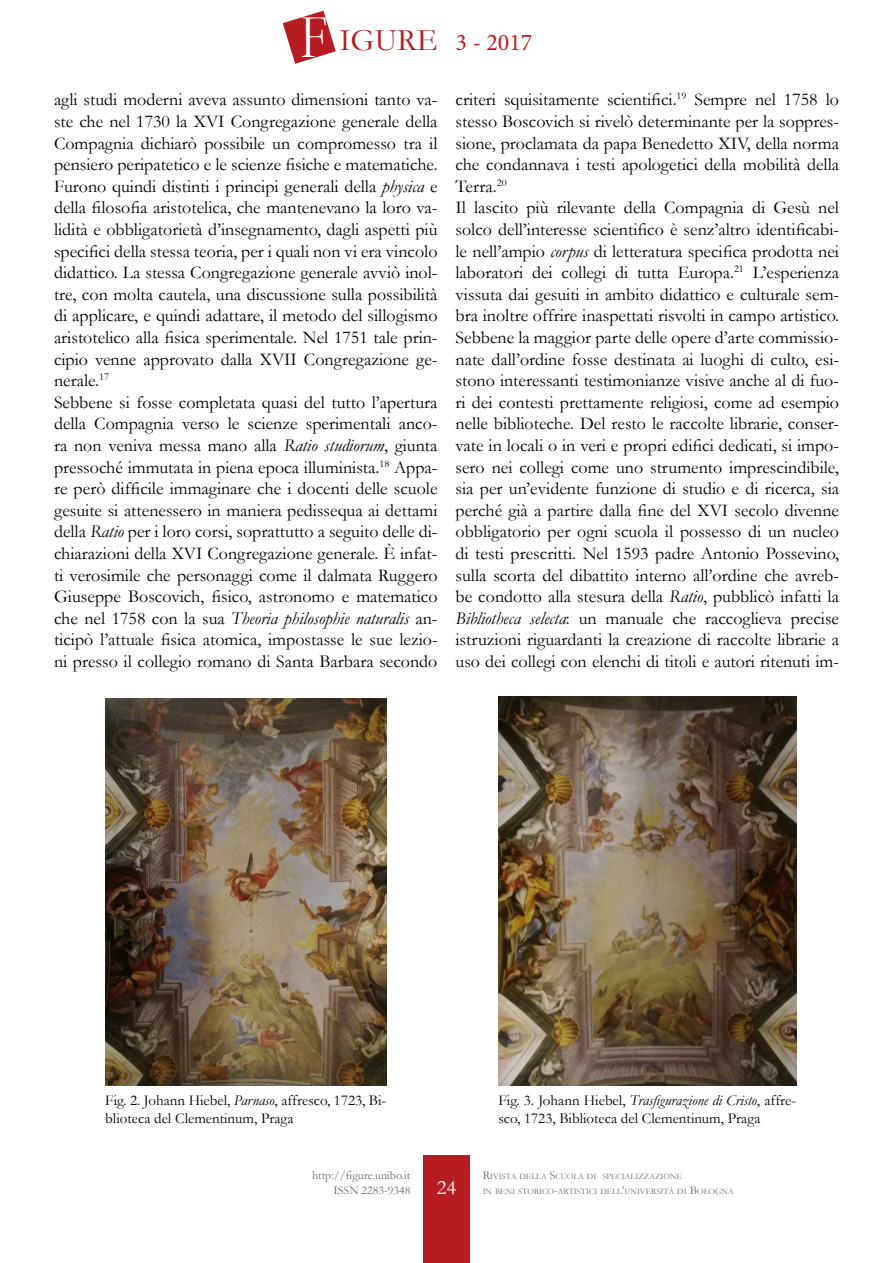
<style>
.page{position:relative;width:893px;height:1263px;background:#fff}
.page>*{position:absolute;margin:0;border:0;box-sizing:border-box;transform-origin:0 0}
.t1{font:24px "Minion Pro";color:#cd1719}
.t2{font:21px "Garamond";color:#fff}
.t3{font:18px/21.6px "Garamond";color:#000}
.t4{font:15px/18px "Garamond";color:#000}
.t5{font:12px/14.4px "Garamond";color:#6d6d6c;text-align:right}
.t6{font:8.4px "Garamond";color:#6d6d6c}
.s1{font-family:"Garamond";font-size:63.3px;color:#fff}
.s2{font-family:"Garamond";font-size:31.5px;color:#b71c22}
.s3{font-style:italic}
.s4{font-size:12px}
</style>
<div class="page">
<img style="left:105px;top:698px;width:281px;height:388px">
<img style="left:498px;top:697px;width:298px;height:389px">
<div style="left:423px;top:1155px;width:46px;height:108px;background:#b71c22"></div>
<svg style="left:283px;top:11px;width:53px;height:53px"></svg>
<h1 class="t1" style="left:301px;top:27px;width:233px"><span class="s1">F</span> <span class="s2">IGURE</span> 3 - 2017</h1>
<p class="t3" style="left:54px;top:91px;width:385px">agli studi moderni aveva assunto dimensioni tanto va&shy;ste che nel 1730 la XVI Congregazione generale della Compagnia dichiarò possibile un compromesso tra il pensiero peripatetico e le scienze fisiche e matematiche.<br>Furono quindi distinti i principi generali della <span class="s3">physica</span> e della filosofia aristotelica, che mantenevano la loro va&shy;lidità e obbligatorietà d’insegnamento, dagli aspetti più specifici della stessa teoria, per i quali non vi era vincolo didattico. La stessa Congregazione generale avviò inol&shy;tre, con molta cautela, una discussione sulla possibilità di applicare, e quindi adattare, il metodo del sillogismo aristotelico alla fisica sperimentale. Nel 1751 tale prin&shy;cipio venne approvato dalla XVII Congregazione ge&shy;nerale.<sup>17<br></sup>Sebbene si fosse completata quasi del tutto l’apertura della Compagnia verso le scienze sperimentali anco&shy;ra non veniva messa mano alla <span class="s3">Ratio studiorum</span>, giunta pressoché immutata in piena epoca illuminista.<sup>18</sup> Appa&shy;re però difficile immaginare che i docenti delle scuole gesuite si attenessero in maniera pedissequa ai dettami della <span class="s3">Ratio</span> per i loro corsi, soprattutto a seguito delle di&shy;chiarazioni della XVI Congregazione generale. È infat&shy;ti verosimile che personaggi come il dalmata Ruggero Giuseppe Boscovich, fisico, astronomo e matematico che nel 1758 con la sua <span class="s3">Theoria philosophie naturalis</span> an&shy;ticipò l’attuale fisica atomica, impostasse le sue lezio&shy;ni presso il collegio romano di Santa Barbara secondo</p>
<p class="t3" style="left:455px;top:91px;width:385px">criteri squisitamente scientifici.<sup>19</sup> Sempre nel 1758 lo stesso Boscovich si rivelò determinante per la soppres&shy;sione, proclamata da papa Benedetto XIV, della norma che condannava i testi apologetici della mobilità della Terra.<sup>20<br></sup>Il lascito più rilevante della Compagnia di Gesù nel solco dell’interesse scientifico è senz’altro identificabi&shy;le nell’ampio <span class="s3">corpus</span> di letteratura specifica prodotta nei laboratori dei collegi di tutta Europa.<sup>21</sup> L’esperienza vissuta dai gesuiti in ambito didattico e culturale sem&shy;bra inoltre offrire inaspettati risvolti in campo artistico.<br>Sebbene la maggior parte delle opere d’arte commissio&shy;nate dall’ordine fosse destinata ai luoghi di culto, esi&shy;stono interessanti testimonianze visive anche al di fuo&shy;ri dei contesti prettamente religiosi, come ad esempio nelle biblioteche. Del resto le raccolte librarie, conser&shy;vate in locali o in veri e propri edifici dedicati, si impo&shy;sero nei collegi come uno strumento imprescindibile, sia per un’evidente funzione di studio e di ricerca, sia perché già a partire dalla fine del XVI secolo divenne obbligatorio per ogni scuola il possesso di un nucleo di testi prescritti. Nel 1593 padre Antonio Possevino, sulla scorta del dibattito interno all’ordine che avreb&shy;be condotto alla stesura della <span class="s3">Ratio</span>, pubblicò infatti la <span class="s3">Bibliotheca selecta</span>: un manuale che raccoglieva precise istruzioni riguardanti la creazione di raccolte librarie a uso dei collegi con elenchi di titoli e autori ritenuti im-</p>
<p class="t4" style="left:105px;top:1092px;width:282px">Fig. 2. Johann Hiebel, <span class="s3">Parnaso</span>, affresco, 1723, Bi&shy;blioteca del Clementinum, Praga</p>
<p class="t4" style="left:498px;top:1092px;width:299px">Fig. 3. Johann Hiebel, <span class="s3">Trasfigurazione di Cristo</span>, affre&shy;sco, 1723, Biblioteca del Clementinum, Praga</p>
<p class="t5" style="left:312px;top:1169px;width:100px">http://figure.unibo.it<br>ISSN 2283-9348</p>
<p class="t6" style="left:483px;top:1173px;width:201px"><span class="s4">R</span>IVISTA DELLA <span class="s4">S</span>CUOLA DI SPECIALIZZAZIONE</p>
<p class="t2" style="left:437px;top:1179px;width:21px">24</p>
<p class="t6" style="left:483px;top:1188px;width:252px">IN BENI STORICO<span class="s4">-</span>ARTISTICI DELL<span class="s4">’</span>UNIVERSITÀ DI <span class="s4">B</span>OLOGNA</p>
</div>
